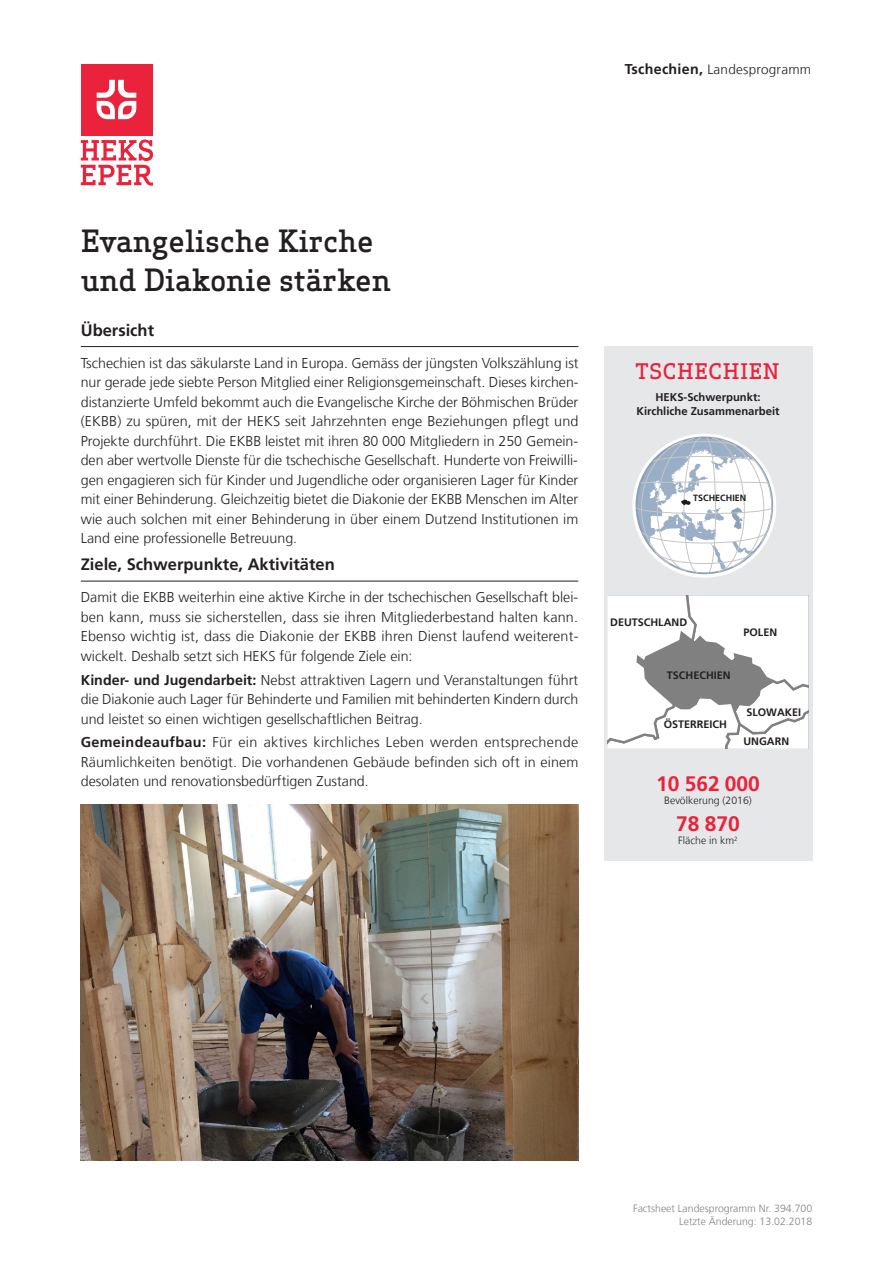
<style>
.page{position:relative;width:893px;height:1263px;background:#fff}
.page>*{position:absolute;margin:0;border:0;box-sizing:border-box;transform-origin:0 0}
.Titel{font:500 30px/39px "Apex Serif";letter-spacing:-.01em;color:#231f20}
.t1{font:700 21px "Frutiger LT Com";color:#ea223b}
.t2{font:500 21px "Apex Serif";letter-spacing:.025em;color:#ea223b}
.Untertitel{font:700 16.5px "Frutiger LT Com";color:#231f20}
.text{font:300 14.25px/19.5px "Frutiger LT Com";color:#231f20;text-align:justify}
.Kopfzeile{font:300 13.5px "Frutiger LT Com";letter-spacing:.02em;color:#231f20}
.t3{font:700 11.25px/13.4px "Frutiger LT Com";color:#231f20;text-align:center}
.t4{font:700 10.8px "Frutiger LT Com";color:#231f20}
.t5{font:300 10.5px/12.6px "Frutiger LT Com";color:#808285;text-align:right}
.t6{font:300 10.5px "Frutiger LT Com";color:#231f20}
.t7{font:700 9px "Frutiger LT Com";color:#1b1b1a}
.s1{font-weight:700;font-size:14.25px}
.s2{font-weight:700}
</style>
<div class="page">
<hr style="left:81px;top:346px;width:497px;height:1px;background:#231f20">
<hr style="left:81px;top:581px;width:497px;height:1px;background:#231f20">
<div style="left:81px;top:64px;width:71px;height:71px;background:#ea223b"></div>
<svg style="left:97px;top:80px;width:39px;height:39px"></svg>
<svg style="left:81px;top:140px;width:72px;height:46px"></svg>
<img style="left:81px;top:805px;width:497px;height:356px">
<div style="left:604px;top:347px;width:208px;height:514px;background:#e6e7e9"></div>
<svg style="left:607px;top:595px;width:201px;height:154px;background:#e0e1e1"></svg>
<svg style="left:633px;top:434px;width:143px;height:143px"></svg>
<p class="Kopfzeile" style="left:625px;top:62px;width:188px"><span class="s1">Tschechien,</span> Landesprogramm</p>
<p class="Titel" style="left:81px;top:221px;width:312px">Evangelische Kirche und Diakonie stärken</p>
<p class="Untertitel" style="left:81px;top:320px;width:75px">Übersicht</p>
<p class="text" style="left:81px;top:353px;width:499px">Tschechien ist das säkularste Land in Europa. Gemäss der jüngsten Volkszählung ist nur gerade jede siebte Person Mitglied einer Religionsgemeinschaft. Dieses kirchen&shy;distanzierte Umfeld bekommt auch die Evangelische Kirche der Böhmischen Brüder (EKBB) zu spüren, mit der HEKS seit Jahrzehnten enge Beziehungen pflegt und Projekte durchführt. Die EKBB leistet mit ihren 80 000 Mitgliedern in 250 Gemein&shy;den aber wertvolle Dienste für die tschechische Gesellschaft. Hunderte von Freiwilli&shy;gen engagieren sich für Kinder und Jugendliche oder organisieren Lager für Kinder mit einer Behinderung. Gleichzeitig bietet die Diakonie der EKBB Menschen im Alter wie auch solchen mit einer Behinderung in über einem Dutzend Institutionen im Land eine professionelle Betreuung.</p>
<p class="Untertitel" style="left:81px;top:555px;width:256px">Ziele, Schwerpunkte, Aktivitäten</p>
<p class="text" style="left:81px;top:588px;width:499px">Damit die EKBB weiterhin eine aktive Kirche in der tschechischen Gesellschaft blei&shy;ben kann, muss sie sicherstellen, dass sie ihren Mitgliederbestand halten kann.<br>Ebenso wichtig ist, dass die Diakonie der EKBB ihren Dienst laufend weiterent&shy;wickelt. Deshalb setzt sich HEKS für folgende Ziele ein:</p>
<p class="text" style="left:81px;top:670px;width:499px"><span class="s2">Kinder- und Jugendarbeit:</span> Nebst attraktiven Lagern und Veranstaltungen führt die Diakonie auch Lager für Behinderte und Familien mit behinderten Kindern durch und leistet so einen wichtigen gesellschaftlichen Beitrag.</p>
<p class="text" style="left:81px;top:733px;width:499px"><span class="s2">Gemeindeaufbau:</span> Für ein aktives kirchliches Leben werden entsprechende Räumlichkeiten benötigt. Die vorhandenen Gebäude befinden sich oft in einem desolaten und renovationsbedürftigen Zustand.</p>
<p class="t2" style="left:636px;top:358px;width:145px">TSCHECHIEN</p>
<p class="t3" style="left:636px;top:391px;width:144px">HEKS-Schwerpunkt:<br>Kirchliche Zusammenarbeit</p>
<p class="t7" style="left:693px;top:492px;width:55px">TSCHECHIEN</p>
<p class="t4" style="left:610px;top:616px;width:78px">DEUTSCHLAND</p>
<p class="t4" style="left:667px;top:669px;width:65px">TSCHECHIEN</p>
<p class="t4" style="left:664px;top:718px;width:65px">ÖSTERREICH</p>
<p class="t4" style="left:743px;top:626px;width:35px">POLEN</p>
<p class="t4" style="left:746px;top:705px;width:56px">SLOWAKEI</p>
<p class="t4" style="left:743px;top:735px;width:47px">UNGARN</p>
<p class="t1" style="left:656px;top:771px;width:105px">10 562 000</p>
<p class="t6" style="left:664px;top:794px;width:89px">Bevölkerung (2016)</p>
<p class="t1" style="left:676px;top:811px;width:65px">78 870</p>
<p class="t6" style="left:678px;top:835px;width:61px">Fläche in km<sup>2</sup></p>
<p class="t5" style="left:633px;top:1202px;width:181px">Factsheet Landesprogramm Nr. 394.700<br>Letzte Änderung: 13.02.2018</p>
</div>
